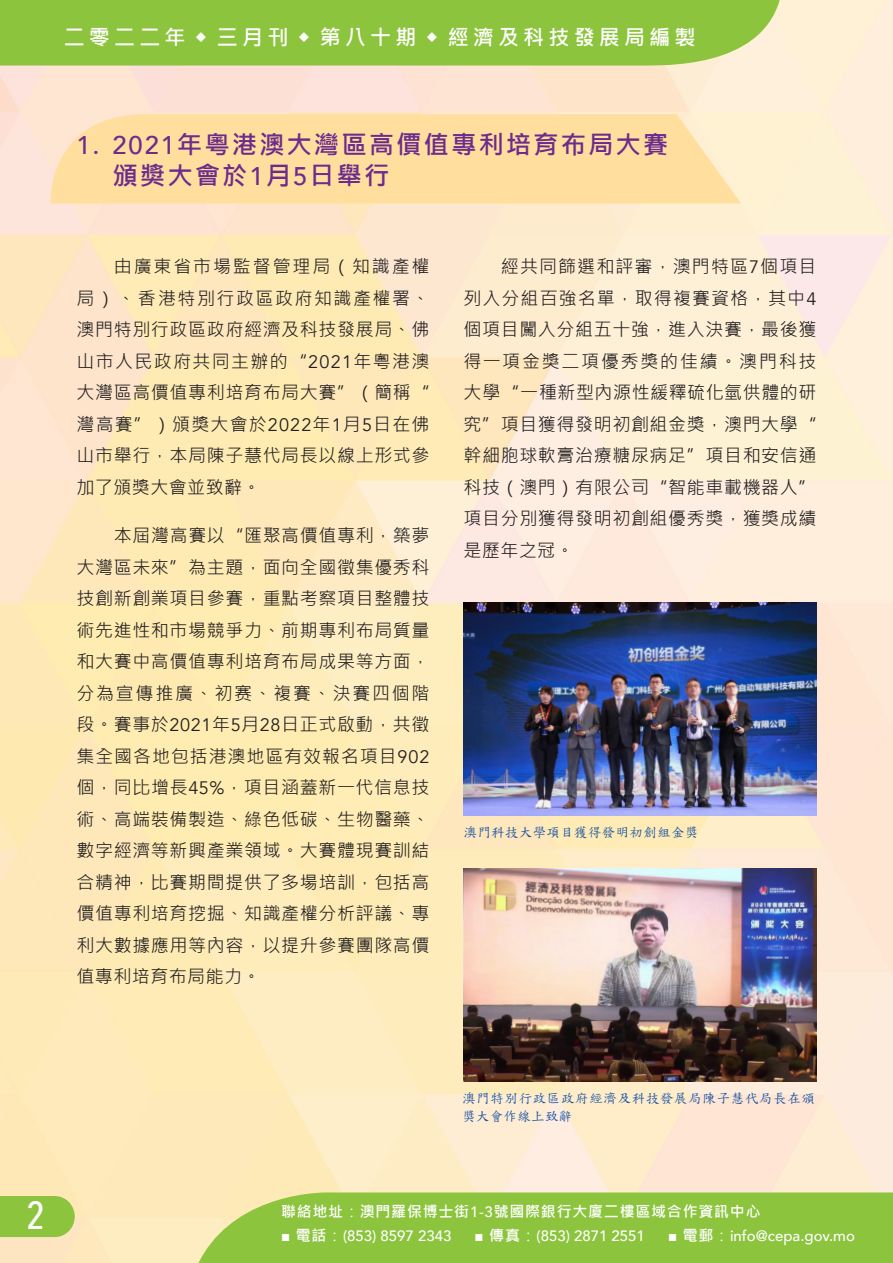
<style>
.page{position:relative;width:893px;height:1263px;background:#fff}
.page>*{position:absolute;margin:0;border:0;box-sizing:border-box;transform-origin:0 0}
.t1{font:500 39px "Avenir Next Condensed";color:#fff}
.t2{font:700 25.5px/30.6px "Microsoft Jheng Hei";letter-spacing:.075em;color:#6c2c8b}
.t3{font:700 21px "Microsoft Jheng Hei";letter-spacing:.2em;color:#fff}
.text{font:18px/31.5px "Microsoft Jheng Hei";letter-spacing:.035em;color:#231f20;text-align:justify}
.t4{font:500 15px "Avenir";color:#fff}
.t5{font:700 15px "Microsoft Jheng Hei";letter-spacing:.05em;color:#fff}
.t6{font:13.5px/18px "DF Kai Shu SB Estd BF";letter-spacing:.045em;color:#1752a4}
.t7{font:13.5px "DF Kai Shu SB Estd BF";letter-spacing:.025em;color:#1752a4}
.s1{font-family:"Avenir";font-weight:500}
.s2{font-family:"Avenir"}
.s3{font-weight:400}
.s4{font-family:"Microsoft Jheng Hei";font-weight:400}
.s5{font-family:"Microsoft Jheng Hei";font-weight:700}
</style>
<div class="page">
<img style="left:0;top:0;width:893px;height:1263px">
<div style="left:0;top:0;width:782px;height:66px;background:#8cc43e"></div>
<div style="left:0;top:1196px;width:75px;height:41px;background:#8cc43e"></div>
<svg style="left:892px;top:0;width:1px;height:66px"></svg>
<svg style="left:192px;top:1192px;width:701px;height:71px;background:#93c646"></svg>
<svg style="left:50px;top:114px;width:691px;height:89px;background:#fedfa2"></svg>
<img style="left:463px;top:602px;width:353px;height:213px">
<img style="left:463px;top:869px;width:353px;height:212px">
<p class="t3" style="left:64px;top:25px;width:633px">二零二二年 ◆ 三月刊 ◆ 第八十期 ◆ 經濟及科技發展局編製</p>
<p class="t2" style="left:113px;top:130px;width:557px;text-indent:-36px"><span class="s1">1. 2021</span>年粵港澳大灣區高價值專利培育布局大賽頒奬大會於<span class="s1">1</span>月<span class="s1">5</span>日舉行</p>
<p class="text" style="left:77px;top:251px;width:355px;text-indent:37px">由廣東省市場監督管理局（知識產權局）、香港特別行政區政府知識產權署、澳門特別行政區政府經濟及科技發展局、佛山市人民政府共同主辦的“<span class="s2">2021</span>年粵港澳大灣區高價值專利培育布局大賽”（簡稱“灣高賽”）頒獎大會於<span class="s2">2022</span>年<span class="s2">1</span>月<span class="s2">5</span>日在佛山市舉行，本局陳子慧代局長以線上形式參加了頒獎大會並致辭。</p>
<p class="text" style="left:77px;top:520px;width:355px;text-indent:37px">本屆灣高賽以“匯聚高價值專利，築夢大灣區未來”為主題，面向全國徵集優秀科技創新創業項目參賽，重點考察項目整體技術先進性和市場競爭力、前期專利布局質量和大賽中高價值專利培育布局成果等方面，分為宣傳推廣、初赛、複賽、決賽四個階段。賽事於<span class="s2">2021</span>年<span class="s2">5</span>月<span class="s2">28</span>日正式啟動，共徵集全國各地包括港澳地區有效報名項目<span class="s2">902</span>個，同比增長<span class="s2">45%</span>，項目涵蓋新一代信息技術、高端裝備製造、綠色低碳、生物醫藥、數字經濟等新興產業領域。大賽體現賽訓結合精神，比賽期間提供了多場培訓，包括高價值專利培育挖掘、知識產權分析評議、專利大數據應用等內容，以提升參賽團隊高價值專利培育布局能力。</p>
<p class="text" style="left:463px;top:251px;width:355px;text-indent:37px">經共同篩選和評審，澳門特區<span class="s2">7</span>個項目列入分組百強名單，取得複賽資格，其中<span class="s2">4</span>個項目闖入分組五十強，進入決賽，最後獲得一項金獎二項優秀獎的佳績。澳門科技大學“一種新型內源性緩釋硫化氫供體的研究”項目獲得發明初創組金獎，澳門大學“幹細胞球軟膏治療糖尿病足”項目和安信通科技（澳門）有限公司“智能車載機器人”項目分別獲得發明初創組優秀獎，獲獎成績是歷年之冠。</p>
<p class="t7" style="left:463px;top:825px;width:236px">澳門科技大學項目獲得發明初創組金獎</p>
<h1 class="t1" style="left:27px;top:1191px;width:20px">2</h1>
<p class="t6" style="left:462px;top:1090px;width:354px">澳門特別行政區政府經濟及科技發展局陳子慧代局長在頒獎大會作線上致辭</p>
<p class="t5" style="left:281px;top:1201px;width:481px">聯絡地址<span class="s3">：</span>澳門羅保博士街<span class="s1">1-3</span>號國際銀行大廈二樓區域合作資訊中心</p>
<p class="t4" style="left:281px;top:1223px;width:172px"><span class="s4">■</span> <span class="s5">電話</span><span class="s4">：</span>(853) 8597 2343</p>
<p class="t4" style="left:474px;top:1223px;width:172px"><span class="s4">■</span> <span class="s5">傳真</span><span class="s4">：</span>(853) 2871 2551</p>
<p class="t4" style="left:668px;top:1223px;width:188px"><span class="s4">■</span> <span class="s5">電郵</span><span class="s4">：</span>info@cepa.gov.mo</p>
</div>
